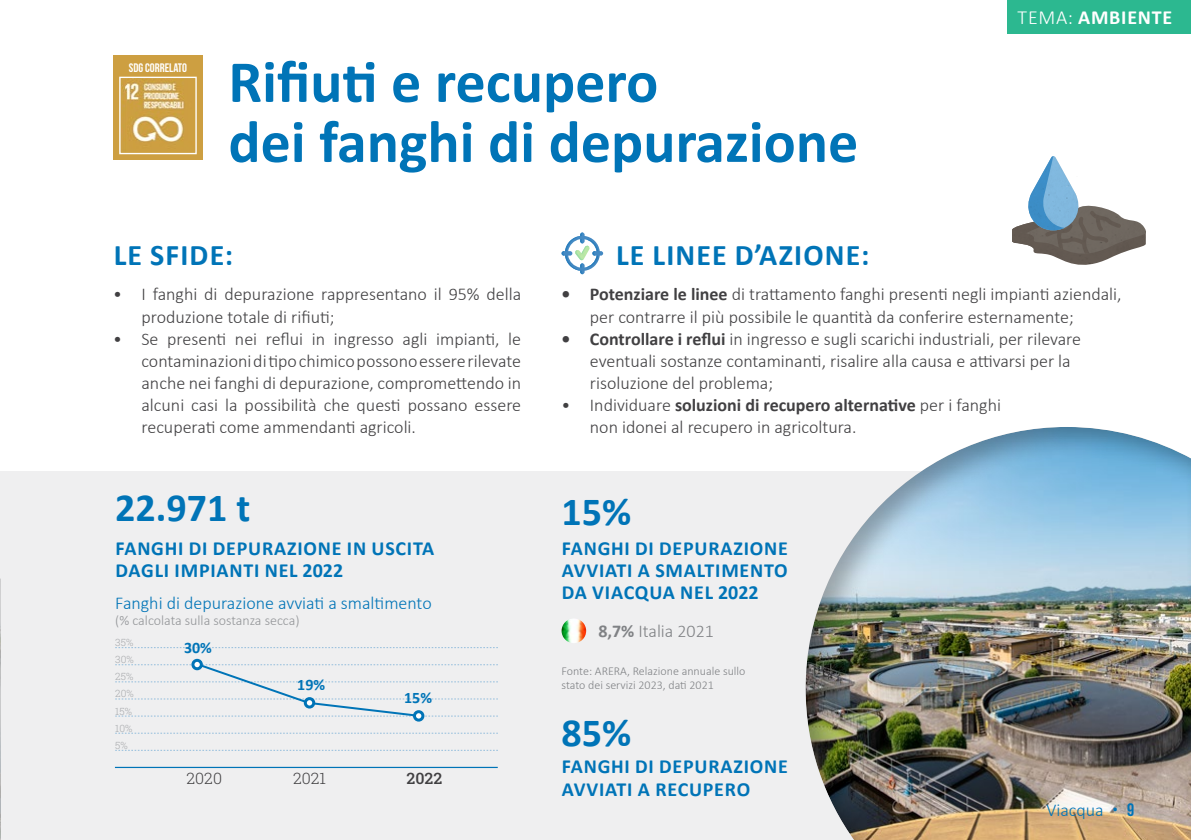
<style>
.page{position:relative;width:1191px;height:840px;background:#fff}
.page>*{position:absolute;margin:0;border:0;box-sizing:border-box;transform-origin:0 0}
.t1{font:700 60px/60px "Calibri";color:#0074b7}
.t2{font:700 40px "Calibri";color:#0074b7}
.t3{font:700 30px "Calibri";letter-spacing:.04em;color:#0074b7}
.t4{font:700 20px/22px "Calibri";letter-spacing:.04em;color:#0074b7}
.t5{font:700 20px "Calibri";letter-spacing:.04em;color:#fff}
.t6{font:300 18px/22px "Calibri";color:#414042}
.t7{font:300 18px "Calibri";color:#0074b7}
.t8{font:300 18px "Calibri";color:#808285}
.t9{font:700 16px "Calibri";color:#0074b7}
.t10{font:300 15.6px "Roboto Slab";color:#414042}
.t11{font:500 15.6px "Roboto Slab";color:#414042}
.t12{font:300 14px "Calibri";color:#939598}
.t13{font:12.4px "Bebas Neue";color:#fff}
.t14{font:300 12px/14px "Calibri";color:#808285}
.t15{font:300 10px/17px "Roboto Slab";color:#a7a9ac}
.s1{font-weight:300}
.s2{font-weight:700}
.s3{font-family:"Roboto Slab"}
.s4{font-family:"Bebas Neue";font-weight:400}
</style>
<div class="page">
<div style="left:0;top:471px;width:1191px;height:368px;background:#efeff0"></div>
<div style="left:1007px;top:0;width:184px;height:34px;background:#2cb890"></div>
<img style="left:561px;top:618px;width:25px;height:24px;border-radius:12px">
<svg style="left:115px;top:647px;width:383px;height:1px"></svg>
<svg style="left:115px;top:732px;width:383px;height:1px"></svg>
<svg style="left:115px;top:749px;width:383px;height:1px"></svg>
<hr style="left:115px;top:766px;width:383px;height:1px;background:#0074b7">
<svg style="left:115px;top:661px;width:383px;height:56px"></svg>
<div style="left:193px;top:660px;width:8px;height:8px;background:#fff;border-radius:50%"></div>
<div style="left:191px;top:658px;width:12px;height:12px;border:3px solid #0074b7;border-radius:50%"></div>
<svg style="left:414px;top:711px;width:9px;height:8px"></svg>
<div style="left:413px;top:709px;width:11px;height:12px;border:3px solid #0074b7;border-radius:50%"></div>
<svg style="left:305px;top:698px;width:9px;height:8px"></svg>
<div style="left:304px;top:696px;width:11px;height:12px;border:3px solid #0074b7;border-radius:50%"></div>
<div style="left:113px;top:56px;width:89px;height:104px;background:#cd9f41"></div>
<img style="left:122px;top:82px;width:62px;height:60px">
<div style="left:119px;top:77px;width:78px;height:77px;border:1px solid #fff"></div>
<img style="left:561px;top:232px;width:42px;height:42px">
<svg style="left:1012px;top:205px;width:134px;height:60px"></svg>
<img style="left:1028px;top:156px;width:52px;height:74px">
<div style="left:786px;top:411px;width:405px;height:428px;background:#000;opacity:.3"></div>
<p class="t13" style="left:129px;top:61px;width:60px">SDG CORRELATO</p>
<h1 class="t1" style="left:228px;top:50px;width:631px">Rifiuti e recupero<br>dei fanghi di depurazione</h1>
<p class="t5" style="left:1017px;top:3px;width:156px"><span class="s1">TEMA:</span> AMBIENTE</p>
<h3 class="t3" style="left:114px;top:233px;width:121px">LE SFIDE:</h3>
<p class="t6" style="left:141px;top:283px;width:381px;text-indent:-28px">• I fanghi di depurazione rappresentano il 95% della produzione totale di rifiuti;</p>
<p class="t6" style="left:141px;top:327px;width:381px;text-align:justify;text-indent:-28px">• Se presenti nei reflui in ingresso agli impianti, le contaminazioni di tipo chimico possono essere rilevate anche nei fanghi di depurazione, compromettendo in alcuni casi la possibilità che questi possano essere recuperati come ammendanti agricoli.</p>
<h2 class="t2" style="left:115px;top:479px;width:136px">22.971 t</h2>
<p class="t4" style="left:116px;top:536px;width:320px">FANGHI DI DEPURAZIONE IN USCITA<br>DAGLI IMPIANTI NEL 2022</p>
<p class="t7" style="left:115px;top:591px;width:318px">Fanghi di depurazione avviati a smaltimento</p>
<p class="t12" style="left:115px;top:611px;width:186px">(% calcolata sulla sostanza secca)</p>
<p class="t15" style="left:115px;top:633px;width:20px">35%<br>30%<br>25%<br>20%<br>15%<br>10%<br>5%</p>
<p class="t9" style="left:184px;top:636px;width:29px">30%</p>
<p class="t9" style="left:297px;top:672px;width:29px">19%</p>
<p class="t9" style="left:404px;top:686px;width:29px">15%</p>
<p class="t10" style="left:186px;top:767px;width:37px">2020</p>
<p class="t10" style="left:293px;top:767px;width:34px">2021</p>
<p class="t11" style="left:406px;top:767px;width:37px">2022</p>
<h3 class="t3" style="left:616px;top:233px;width:255px">LE LINEE D’AZIONE:</h3>
<p class="t6" style="left:590px;top:283px;width:533px;text-indent:-28px"><span class="s2">• Potenziare le linee</span> di trattamento fanghi presenti negli impianti aziendali, per contrarre il più possibile le quantità da conferire esternamente;</p>
<p class="t6" style="left:590px;top:327px;width:493px;text-indent:-28px"><span class="s2">• Controllare i reflui</span> in ingresso e sugli scarichi industriali, per rilevare eventuali sostanze contaminanti, risalire alla causa e attivarsi per la risoluzione del problema;</p>
<p class="t6" style="left:590px;top:393px;width:412px;text-indent:-28px">• Individuare <span class="s2">soluzioni di recupero alternative</span> per i fanghi non idonei al recupero in agricoltura.</p>
<h2 class="t2" style="left:561px;top:483px;width:71px">15%</h2>
<p class="t4" style="left:562px;top:536px;width:227px;text-align:justify">FANGHI DI DEPURAZIONE AVVIATI A SMALTIMENTO DA VIACQUA NEL 2022</p>
<p class="t8" style="left:598px;top:620px;width:117px"><span class="s2">8,7%</span> Italia 2021</p>
<p class="t14" style="left:561px;top:664px;width:185px">Fonte: ARERA, Relazione annuale sullo stato dei servizi 2023, dati 2021</p>
<h2 class="t2" style="left:561px;top:703px;width:71px">85%</h2>
<p class="t4" style="left:562px;top:754px;width:227px">FANGHI DI DEPURAZIONE<br>AVVIATI A RECUPERO</p>
<p class="t7" style="left:1046px;top:798px;width:89px">Viacqua <span class="s3">•</span> <span class="s4">9</span></p>
</div>
